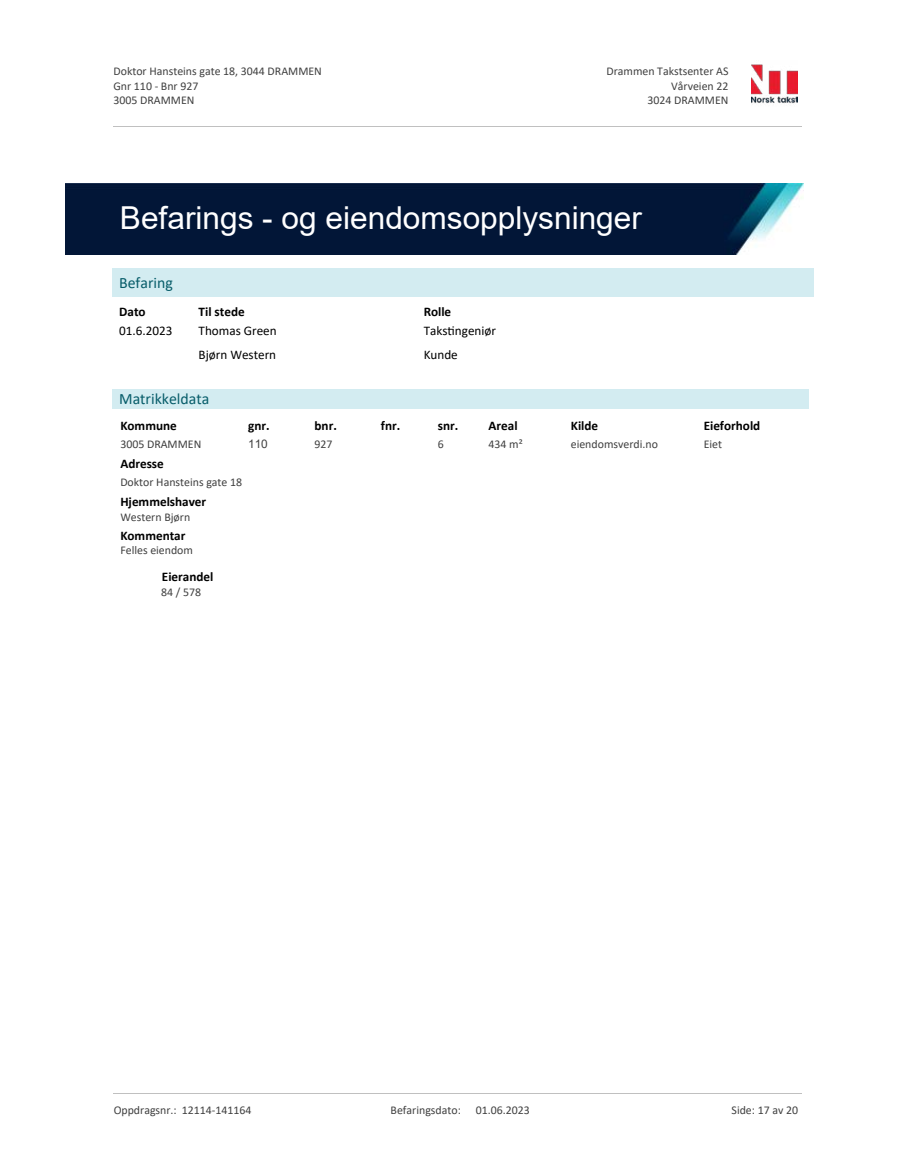
<style>
.page{position:relative;width:915px;height:1172px;background:#fff}
.page>*{position:absolute;margin:0;border:0;box-sizing:border-box;transform-origin:0 0}
.t1{font:31.65px "Arial";color:#fff}
.t2{font:15.75px "Calibri";color:#065c69}
.t3{font:700 13.2px "Calibri";color:#000}
.t4{font:13.2px "Calibri";color:#000}
.t5{font:11.85px/14.5px "Calibri";color:#404040}
.t6{font:11.85px "Arial";color:#404040}
</style>
<div class="page">
<div style="left:113px;top:268px;width:700px;height:28px;background:#d3ecf1"></div>
<div style="left:113px;top:389px;width:696px;height:19px;background:#d3ecf1"></div>
<img style="left:65px;top:183px;width:738px;height:71px">
<img style="left:751px;top:64px;width:46px;height:40px">
<hr style="left:113px;top:127px;width:688px;height:1px;background:#c0c0c0">
<hr style="left:113px;top:1093px;width:688px;height:1px;background:#c0c0c0">
<p class="t5" style="left:113px;top:64px;width:210px">Doktor Hansteins gate 18, 3044 DRAMMEN<br>Gnr 110 - Bnr 927<br>3005 DRAMMEN</p>
<p class="t5" style="left:606px;top:64px;width:123px">Drammen Takstsenter AS</p>
<p class="t5" style="left:671px;top:78px;width:59px">Vårveien 22</p>
<p class="t5" style="left:647px;top:93px;width:82px">3024 DRAMMEN</p>
<h1 class="t1" style="left:120px;top:196px;width:523px">Befarings - og eiendomsopplysninger</h1>
<h2 class="t2" style="left:119px;top:271px;width:55px">Befaring</h2>
<p class="t3" style="left:119px;top:303px;width:28px">Dato</p>
<p class="t3" style="left:198px;top:303px;width:48px">Til stede</p>
<p class="t3" style="left:423px;top:303px;width:29px">Rolle</p>
<p class="t4" style="left:119px;top:322px;width:55px">01.6.2023</p>
<p class="t4" style="left:198px;top:322px;width:80px">Thomas Green</p>
<p class="t4" style="left:423px;top:322px;width:74px">Taks琀椀ngeniør</p>
<p class="t4" style="left:198px;top:345px;width:79px">Bjørn Western</p>
<p class="t4" style="left:423px;top:345px;width:36px">Kunde</p>
<h2 class="t2" style="left:119px;top:388px;width:92px">Matrikkeldata</h2>
<p class="t3" style="left:120px;top:417px;width:58px">Kommune</p>
<p class="t5" style="left:120px;top:437px;width:82px">3005 DRAMMEN</p>
<p class="t3" style="left:381px;top:417px;width:21px">fnr.</p>
<p class="t3" style="left:314px;top:417px;width:24px">bnr.</p>
<p class="t5" style="left:314px;top:437px;width:20px">927</p>
<p class="t3" style="left:488px;top:417px;width:30px">Areal</p>
<p class="t5" style="left:488px;top:437px;width:36px">434 m²</p>
<p class="t3" style="left:248px;top:417px;width:23px">gnr.</p>
<p class="t6" style="left:248px;top:435px;width:21px">110</p>
<p class="t3" style="left:438px;top:417px;width:22px">snr.</p>
<p class="t5" style="left:438px;top:437px;width:8px">6</p>
<p class="t3" style="left:120px;top:455px;width:45px">Adresse</p>
<p class="t5" style="left:120px;top:474px;width:123px">Doktor Hansteins gate 18</p>
<p class="t3" style="left:120px;top:492px;width:87px">Hjemmelshaver</p>
<p class="t5" style="left:120px;top:509px;width:71px">Western Bjørn</p>
<p class="t3" style="left:120px;top:526px;width:67px">Kommentar</p>
<p class="t5" style="left:120px;top:543px;width:74px">Felles eiendom</p>
<p class="t3" style="left:162px;top:567px;width:53px">Eierandel</p>
<p class="t5" style="left:161px;top:584px;width:41px">84 / 578</p>
<p class="t3" style="left:570px;top:417px;width:29px">Kilde</p>
<p class="t5" style="left:570px;top:437px;width:89px">eiendomsverdi.no</p>
<p class="t3" style="left:703px;top:417px;width:58px">Eieforhold</p>
<p class="t5" style="left:703px;top:437px;width:20px">Eiet</p>
<p class="t5" style="left:114px;top:1102px;width:139px">Oppdragsnr.: 12114-141164</p>
<p class="t5" style="left:390px;top:1102px;width:72px">Befaringsdato:</p>
<p class="t5" style="left:475px;top:1102px;width:55px">01.06.2023</p>
<p class="t5" style="left:731px;top:1102px;width:68px">Side: 17 av 20</p>
</div>
